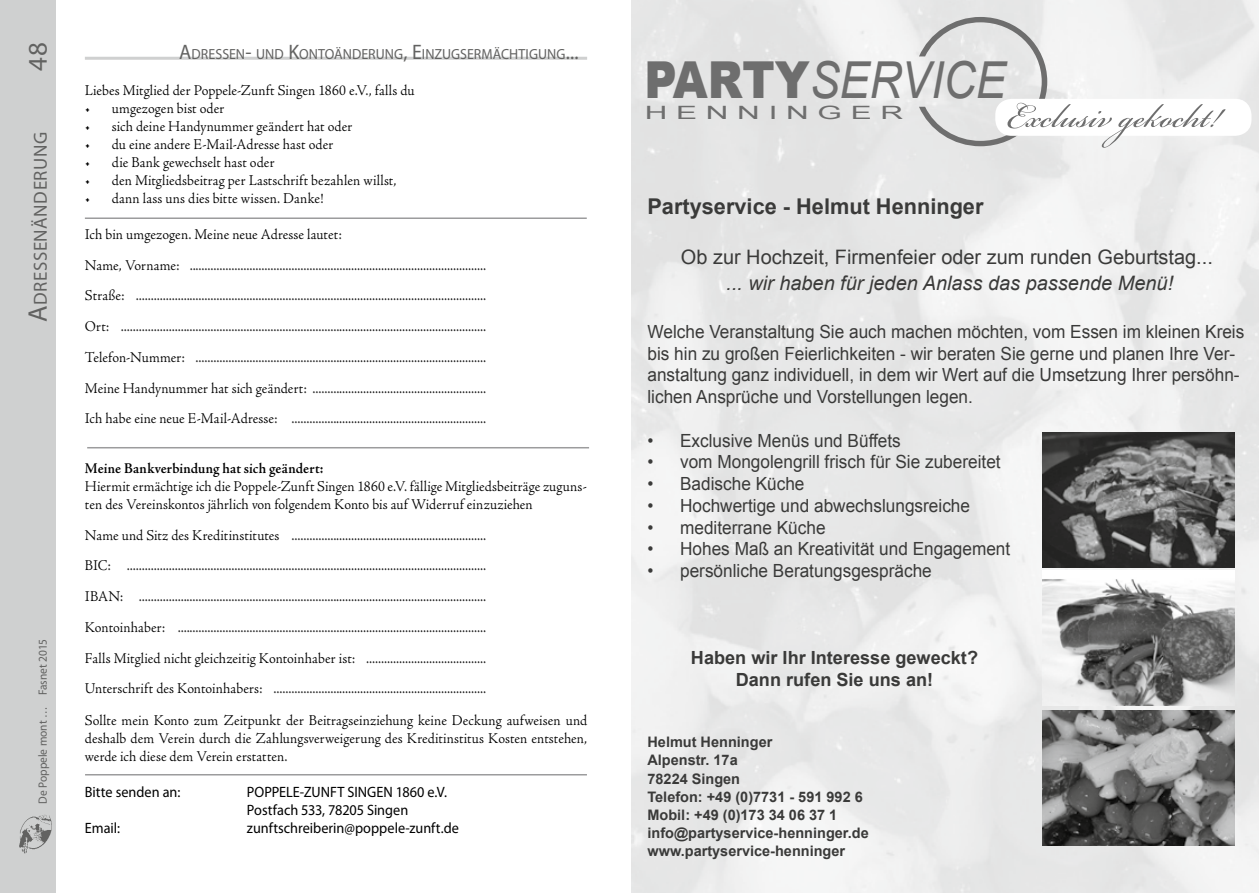
<style>
.page{position:relative;width:1259px;height:893px;background:#fff}
.page>*{position:absolute;margin:0;border:0;box-sizing:border-box;transform-origin:0 0}
.t1{font:51.6px "Bickham Script Pro";color:#6e6e6e}
.t2{font:italic 51px "Arial";color:#6e6e6e;scale:.88 1}
.t3{font:27px "Myriad Pro";color:#626261}
.t4{font:700 21.75px "Arial";color:#3a3a39}
.t5{font:19.95px "Arial";color:#3a3a39}
.t6{font:italic 19.95px "Arial";color:#3a3a39}
.t7{font:18.9px "Myriad Pro";letter-spacing:.03em;color:#626261}
.t8{font:18.3px "Arial";color:#6e6e6e;scale:1.71 1}
.t9{font:18.15px/21.8px "Arial";color:#3a3a39;scale:.95 1}
.t10{font:700 18.15px/21.8px "Arial";color:#3a3a39;text-align:center}
.t11{font:300 15px/30.8px "Adobe Jenson Pro";letter-spacing:.01em;color:#000;scale:.95 1}
.t12{font:15px/18px "Myriad Pro";color:#000;scale:.95 1}
.t13{font:600 15px "Adobe Jenson Pro";letter-spacing:.005em;color:#000;scale:.95 1}
.t14{font:14.7px "Myriad Pro";letter-spacing:.005em;color:#626261;scale:.95 1}
.t15{font:700 14.55px/18.1px "Arial";color:#3a3a39}
.t16{font:12px "Myriad Pro";color:#626261;scale:.95 1}
.s1{font-size:27px}
.s2{font-size:21px}
.s3{font-weight:900;font-style:normal}
</style>
<div class="page">
<div style="left:0;top:0;width:55px;height:893px;background:#cfd0d0"></div>
<img style="left:19px;top:815px;width:33px;height:38px">
<hr style="left:85px;top:57px;width:502px;height:3px;background:#cfd0d0">
<hr style="left:85px;top:217px;width:502px;height:2px;background:#9c9c9d">
<hr style="left:87px;top:447px;width:502px;height:1px;background:#9c9c9d">
<hr style="left:85px;top:774px;width:502px;height:1px;background:#9c9c9d">
<img style="left:631px;top:0;width:628px;height:893px">
<svg style="left:919px;top:17px;width:128px;height:129px;background:#d9d9d9"></svg>
<div style="left:995px;top:99px;width:256px;height:37px;background:#fff;border-radius:16px"></div>
<img style="left:1042px;top:711px;width:192px;height:135px">
<img style="left:1042px;top:571px;width:192px;height:134px">
<img style="left:1042px;top:432px;width:192px;height:135px">
<h3 class="t3" style="left:21px;top:71px;width:30px;rotate:-90deg">48</h3>
<p class="t7" style="left:29px;top:322px;width:192px;rotate:-90deg"><span class="s1">A</span>DRESSENÄNDERUNG</p>
<p class="t16" style="left:35px;top:804px;width:175px;rotate:-90deg">De Poppele mont … Fasnet 2015</p>
<p class="t14" style="left:179px;top:45px;width:422px"><span class="s2">A</span>DRESSEN<span class="s2">-</span> UND <span class="s2">K</span>ONTOÄNDERUNG<span class="s2">, E</span>INZUGSERMÄCHTIGUNG<span class="s2">...</span></p>
<p class="t11" style="left:85px;top:75px;width:348px">Liebes Mitglied der Poppele-Zunft Singen 1860 e.V., falls du</p>
<p class="t11" style="left:85px;top:93px;width:148px">• umgezogen bist oder</p>
<p class="t11" style="left:85px;top:111px;width:283px">• sich deine Handynummer geändert hat oder</p>
<p class="t11" style="left:85px;top:129px;width:263px">• du eine andere E-Mail-Adresse hast oder</p>
<p class="t11" style="left:85px;top:147px;width:201px">• die Bank gewechselt hast oder</p>
<p class="t11" style="left:85px;top:165px;width:329px">• den Mitgliedsbeitrag per Lastschrift bezahlen willst,</p>
<p class="t11" style="left:85px;top:183px;width:253px">• dann lass uns dies bitte wissen. Danke!</p>
<p class="t11" style="left:85px;top:219px;width:424px">Ich bin umgezogen. Meine neue Adresse lautet:<br>Name, Vorname: ...................................................................................................<br>Straße: .....................................................................................................................<br>Ort: ..........................................................................................................................<br>Telefon-Nummer: .................................................................................................<br>Meine Handynummer hat sich geändert: ..........................................................<br>Ich habe eine neue E-Mail-Adresse: .................................................................</p>
<p class="t13" style="left:85px;top:460px;width:253px">Meine Bankverbindung hat sich geändert:</p>
<p class="t11" style="left:85px;top:477px;width:530px;line-height:18px">Hiermit ermächtige ich die Poppele-Zunft Singen 1860 e.V. fällige Mitgliedsbeiträge zuguns&shy;ten des Vereinskontos jährlich von folgendem Konto bis auf Widerruf einzuziehen</p>
<p class="t11" style="left:85px;top:520px;width:530px">Name und Sitz des Kreditinstitutes .................................................................<br>BIC: ........................................................................................................................<br>IBAN: ....................................................................................................................<br>Kontoinhaber: .......................................................................................................<br>Falls Mitglied nicht gleichzeitig Kontoinhaber ist: ........................................<br>Unterschrift des Kontoinhabers: .......................................................................<br>Sollte mein Konto zum Zeitpunkt der Beitragseinziehung keine Deckung aufweisen und</p>
<p class="t11" style="left:85px;top:729px;width:530px;line-height:18px">deshalb dem Verein durch die Zahlungsverweigerung des Kreditinstitus Kosten entstehen, werde ich diese dem Verein erstatten.</p>
<p class="t12" style="left:85px;top:783px;width:102px">Bitte senden an:</p>
<p class="t12" style="left:247px;top:783px;width:212px">POPPELE-ZUNFT SINGEN 1860 e.V.<br>Postfach 533, 78205 Singen</p>
<p class="t12" style="left:85px;top:819px;width:38px">Email:</p>
<p class="t12" style="left:247px;top:819px;width:225px">zunftschreiberin@poppele-zunft.de</p>
<h2 class="t2" style="left:644px;top:47px;width:412px"><span class="s3">PARTY</span>SERVICE</h2>
<h1 class="t1" style="left:1006px;top:79px;width:217px">Exclusiv gekocht!</h1>
<p class="t8" style="left:645px;top:100px;width:152px">H E N N I N G E R</p>
<h3 class="t4" style="left:647px;top:192px;width:337px">Partyservice - Helmut Henninger</h3>
<h3 class="t5" style="left:681px;top:244px;width:533px">Ob zur Hochzeit, Firmenfeier oder zum runden Geburtstag...</h3>
<h3 class="t6" style="left:726px;top:270px;width:448px">... wir haben für jeden Anlass das passende Menü!</h3>
<p class="t9" style="left:647px;top:321px;width:630px">Welche Veranstaltung Sie auch machen möchten, vom Essen im kleinen Kreis bis hin zu großen Feierlichkeiten - wir beraten Sie gerne und planen Ihre Ver&shy;anstaltung ganz individuell, in dem wir Wert auf die Umsetzung Ihrer persöhn&shy;lichen Ansprüche und Vorstellungen legen.</p>
<p class="t9" style="left:647px;top:429px;width:268px">• Exclusive Menüs und Büffets</p>
<p class="t9" style="left:647px;top:451px;width:373px">• vom Mongolengrill frisch für Sie zubereitet</p>
<p class="t9" style="left:647px;top:473px;width:167px">• Badische Küche</p>
<p class="t9" style="left:647px;top:495px;width:341px">• Hochwertige und abwechslungsreiche</p>
<p class="t9" style="left:647px;top:516px;width:189px">• mediterrane Küche</p>
<p class="t9" style="left:647px;top:538px;width:383px">• Hohes Maß an Kreativität und Engagement</p>
<p class="t9" style="left:647px;top:560px;width:301px">• persönliche Beratungsgespräche</p>
<p class="t10" style="left:691px;top:647px;width:289px">Haben wir Ihr Interesse geweckt?<br>Dann rufen Sie uns an!</p>
<p class="t15" style="left:647px;top:734px;width:223px">Helmut Henninger<br>Alpenstr. 17a<br>78224 Singen<br>Telefon: +49 (0)7731 - 591 992 6<br>Mobil: +49 (0)173 34 06 37 1 info@partyservice-henninger.de www.partyservice-henninger</p>
</div>
